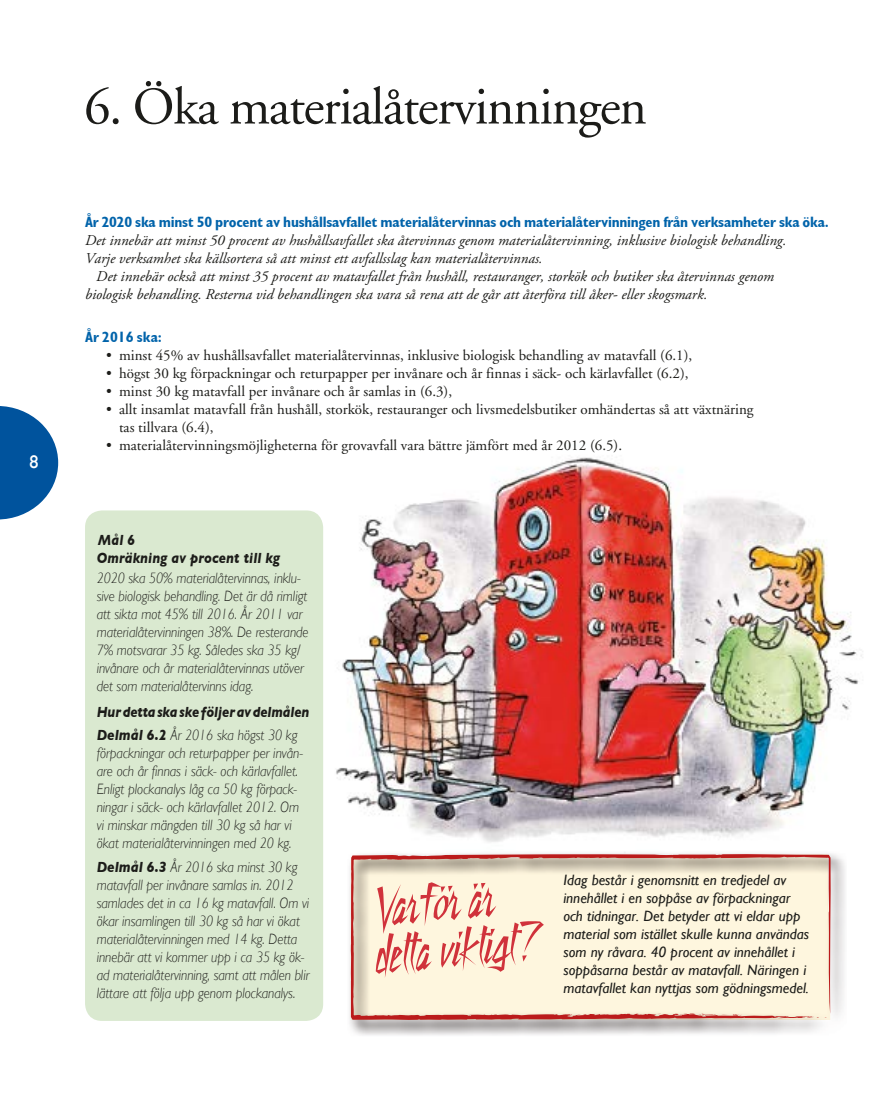
<style>
.page{position:relative;width:893px;height:1106px;background:#fff}
.page>*{position:absolute;margin:0;border:0;box-sizing:border-box;transform-origin:0 0}
.t1{font:53.25px/48px "Still Time";color:#d0323b}
.t2{font:52.5px "Adobe Garamond";letter-spacing:-.025em;color:#1c1c19}
.t3{font:500 16.8px "Futura";color:#fff}
.t4{font:italic 300 15px/18px "Gill Sans";color:#1c1c19;scale:.9 1}
.t5{font:15px/18px "Adobe Garamond";color:#1c1c19}
.t6{font:italic 15px/18px "Adobe Garamond Pro";color:#1c1c19}
.t7{font:italic 15px/18px "Gill Sans";color:#1c1c19}
.t8{font:700 condensed 15px "Gill Sans";letter-spacing:-.015em;color:#0063aa}
.t9{font:italic 700 15px/22.2px "Gill Sans";letter-spacing:-.01em;color:#1c1c19;scale:.87 1}
.t10{font:italic 700 15px/18px "Gill Sans";letter-spacing:.01em;color:#1c1c19;scale:.87 1}
.s1{font-weight:300}
.s2{font-weight:700}
</style>
<div class="page">
<img style="left:336px;top:457px;width:527px;height:385px">
<svg style="left:0;top:406px;width:58px;height:113px"></svg>
<img style="left:349px;top:852px;width:496px;height:184px">
<svg style="left:351px;top:854px;width:480px;height:166px;background:#f5e5cf"></svg>
<svg style="left:815px;top:1017px;width:13px;height:1px"></svg>
<div style="left:85px;top:510px;width:238px;height:510px;background:#dae9d0;border-radius:17px"></div>
<p class="t3" style="left:29px;top:450px;width:12px">8</p>
<h2 class="t2" style="left:84px;top:79px;width:564px">6. Öka materialåtervinningen</h2>
<p class="t8" style="left:85px;top:212px;width:745px">År 2020 ska minst 50 procent av hushållsavfallet materialåtervinnas och materialåtervinningen från verksamheter ska öka.</p>
<p class="t6" style="left:85px;top:231px;width:703px">Det innebär att minst 50 procent av hushållsavfallet ska återvinnas genom materialåtervinning, inklusive biologisk behandling.<br>Varje verksamhet ska källsortera så att minst ett avfallsslag kan materialåtervinnas.</p>
<p class="t6" style="left:85px;top:267px;width:691px;text-indent:11px">Det innebär också att minst 35 procent av matavfallet från hushåll, restauranger, storkök och butiker ska återvinnas genom biologisk behandling. Resterna vid behandlingen ska vara så rena att de går att återföra till åker- eller skogsmark.</p>
<p class="t8" style="left:85px;top:328px;width:78px">År 2016 ska:</p>
<p class="t5" style="left:106px;top:346px;width:588px">• minst 45% av hushållsavfallet materialåtervinnas, inklusive biologisk behandling av matavfall (6.1),</p>
<p class="t5" style="left:106px;top:364px;width:584px">• högst 30 kg förpackningar och returpapper per invånare och år finnas i säck- och kärlavfallet (6.2),</p>
<p class="t5" style="left:106px;top:382px;width:347px">• minst 30 kg matavfall per invånare och år samlas in (6.3),</p>
<p class="t5" style="left:119px;top:400px;width:636px;text-indent:-13px">• allt insamlat matavfall från hushåll, storkök, restauranger och livsmedelsbutiker omhändertas så att växtnäring tas tillvara (6.4),</p>
<p class="t5" style="left:106px;top:436px;width:517px">• materialåtervinningsmöjligheterna för grovavfall vara bättre jämfört med år 2012 (6.5).</p>
<p class="t10" style="left:97px;top:530px;width:212px">Mål 6<br>Omräkning av procent till kg</p>
<p class="t4" style="left:97px;top:569px;width:237px">2020 ska 50% materialåtervinnas, inklu&shy;sive biologisk behandling. Det är då rimligt att sikta mot 45% till 2016. År 2011 var materialåtervinningen 38%. De resterande 7% motsvarar 35 kg. Således ska 35 kg/ invånare och år materialåtervinnas utöver det som materialåtervinns idag.</p>
<p class="t9" style="left:97px;top:701px;width:246px">Hur detta ska ske följer av delmålen<br>Delmål 6.2 <span class="s1">År 2016 ska högst 30 kg</span></p>
<p class="t4" style="left:97px;top:743px;width:231px">förpackningar och returpapper per invån&shy;are och år finnas i säck- och kärlavfallet.<br>Enligt plockanalys låg ca 50 kg förpack&shy;ningar i säck- och kärlavfallet 2012. Om vi minskar mängden till 30 kg så har vi ökat materialåtervinningen med 20 kg.</p>
<p class="t4" style="left:97px;top:858px;width:238px"><span class="s2">Delmål 6.3</span> År 2016 ska minst 30 kg matavfall per invånare samlas in. 2012 samlades det in ca 16 kg matavfall. Om vi ökar insamlingen till 30 kg så har vi ökat materialåtervinningen med 14 kg. Detta innebär att vi kommer upp i ca 35 kg ök&shy;ad materialåtervinning, samt att målen blir lättare att följa upp genom plockanalys.</p>
<h1 class="t1" style="left:368px;top:884px;width:163px;rotate:-5deg">Varför är detta viktigt?</h1>
<p class="t7" style="left:563px;top:871px;width:247px">Idag består i genomsnitt en tredjedel av innehållet i en soppåse av förpackningar och tidningar. Det betyder att vi eldar upp material som istället skulle kunna användas som ny råvara. 40 procent av innehållet i soppåsarna består av matavfall. Näringen i matavfallet kan nyttjas som gödningsmedel.</p>
</div>
